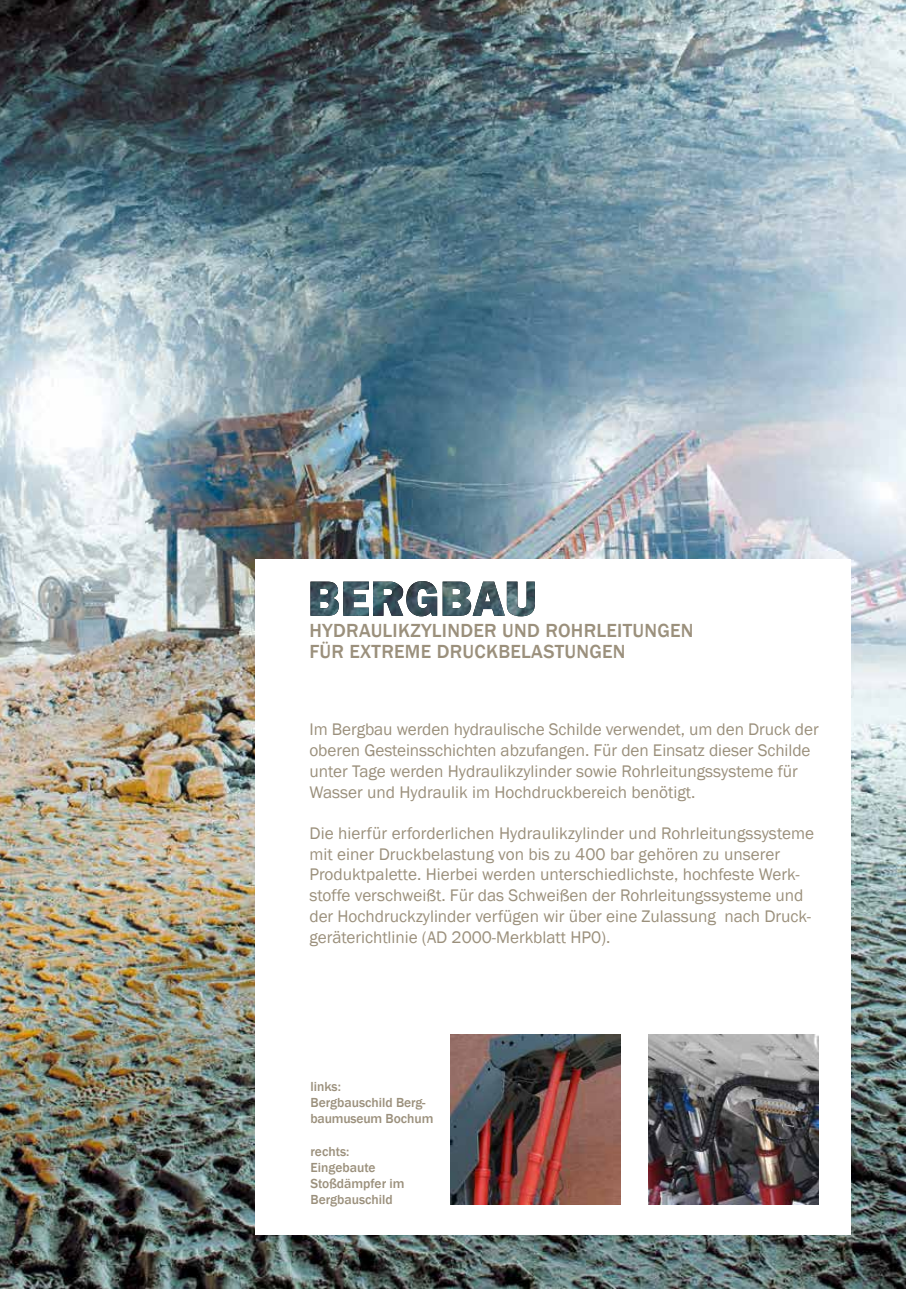
<style>
.page{position:relative;width:906px;height:1289px;background:#fff}
.page>*{position:absolute;margin:0;border:0;box-sizing:border-box;transform-origin:0 0}
.t1{font:500 19.5px/21px "Franklin Gothic";letter-spacing:.015em;color:#9b907c}
.t2{font:17.25px/20.9px "Franklin Gothic";color:#9b907c}
.t3{font:500 13.5px/16.2px "Franklin Gothic";color:#9b907c}
</style>
<div class="page">
<img style="left:0;top:0;width:906px;height:1288px">
<div style="left:255px;top:559px;width:595px;height:675px;background:#fff"></div>
<img style="left:648px;top:1034px;width:171px;height:169px">
<img style="left:450px;top:1034px;width:170px;height:170px">
<img style="left:310px;top:581px;width:225px;height:35px">
<p class="t1" style="left:309px;top:620px;width:386px">HYDRAULIKZYLINDER UND ROHRLEITUNGEN<br>FÜR EXTREME DRUCKBELASTUNGEN</p>
<p class="t2" style="left:309px;top:719px;width:511px">Im Bergbau werden hydraulische Schilde verwendet, um den Druck der oberen Gesteinsschichten abzufangen. Für den Einsatz dieser Schilde unter Tage werden Hydraulikzylinder sowie Rohrleitungssysteme für Wasser und Hydraulik im Hochdruckbereich benötigt.</p>
<p class="t2" style="left:309px;top:823px;width:506px">Die hierfür erforderlichen Hydraulikzylinder und Rohrleitungssysteme mit einer Druckbelastung von bis zu 400 bar gehören zu unserer Produktpalette. Hierbei werden unterschiedlichste, hochfeste Werk&shy;stoffe verschweißt. Für das Schweißen der Rohrleitungssysteme und der Hochdruckzylinder verfügen wir über eine Zulassung nach Druck&shy;geräterichtlinie (AD 2000-Merkblatt HP0).</p>
<p class="t3" style="left:310px;top:1078px;width:125px">links:<br>Bergbauschild Berg&shy;baumuseum Bochum</p>
<p class="t3" style="left:310px;top:1143px;width:96px">rechts:<br>Eingebaute<br>Stoßdämpfer im<br>Bergbauschild</p>
</div>
